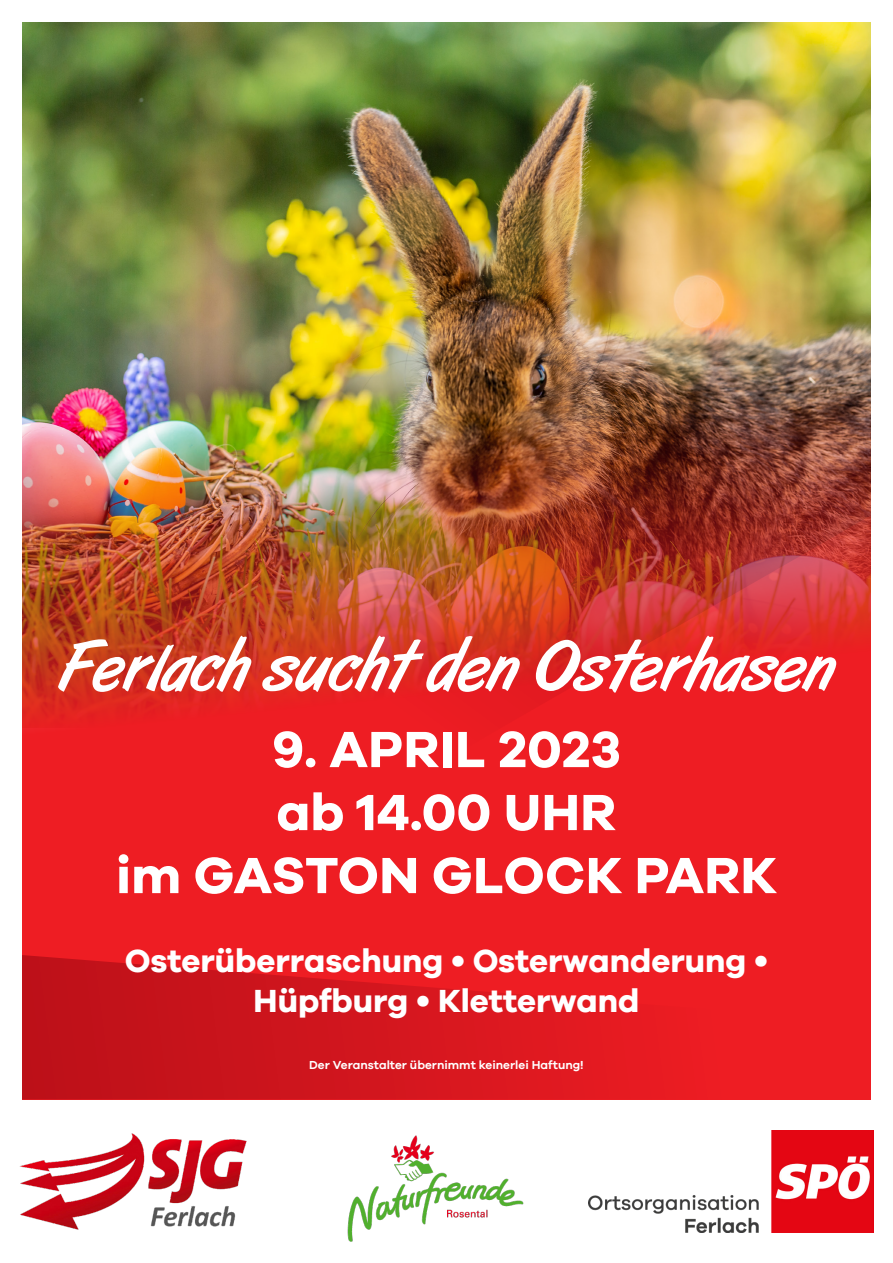
<style>
.page{position:relative;width:893px;height:1263px;background:#fff}
.page>*{position:absolute;margin:0;border:0;box-sizing:border-box;transform-origin:0 0}
.t1{font:69px "Art Brush";color:#fff}
.t2{font:700 52.5px/63px "Galano Grotesque";color:#fff;text-align:center}
.t3{font:700 33px/39.6px "Galano Grotesque";color:#fff;text-align:center}
.t4{font:600 12px "Galano Grotesque";color:#fff}
.s1{font-weight:600}
</style>
<div class="page">
<img style="left:22px;top:22px;width:849px;height:369px">
<div style="left:10px;top:391px;width:873px;height:708px;background:#ee1d23"></div>
<svg style="left:21px;top:954px;width:851px;height:145px"></svg>
<img style="left:29px;top:391px;width:843px;height:491px">
<div style="left:0;top:0;width:21px;height:1263px;background:#fff"></div>
<div style="left:872px;top:0;width:21px;height:1263px;background:#fff"></div>
<img style="left:589px;top:1130px;width:284px;height:102px">
<img style="left:20px;top:1133px;width:227px;height:97px">
<img style="left:347px;top:1135px;width:177px;height:107px">
<h1 class="t1" style="left:58px;top:630px;width:778px">Ferlach sucht den Osterhasen</h1>
<h2 class="t2" style="left:116px;top:716px;width:662px">9. APRIL 2023<br>ab 14.00 UHR<br>im GASTON GLOCK PARK</h2>
<p class="t3" style="left:125px;top:940px;width:645px">Osterüberraschung <span class="s1">•</span> Osterwanderung <span class="s1">•<br></span>Hüpfburg <span class="s1">•</span> Kletterwand</p>
<p class="t4" style="left:309px;top:1058px;width:276px">Der Veranstalter übernimmt keinerlei Haftung!</p>
</div>
